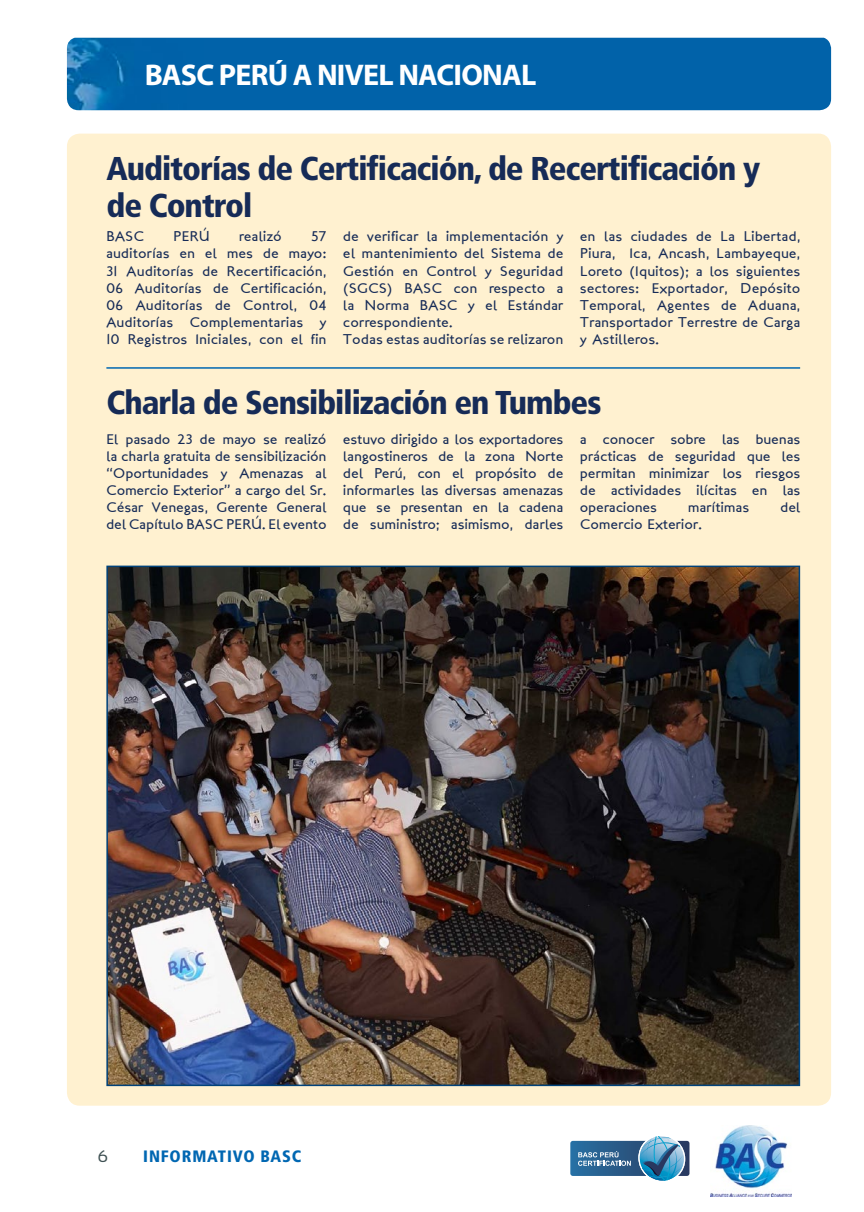
<style>
.page{position:relative;width:864px;height:1212px;background:#fff}
.page>*{position:absolute;margin:0;border:0;box-sizing:border-box;transform-origin:0 0}
.t1{font:900 condensed 33px/37.5px "Frutiger LT Std";letter-spacing:-.03em;color:#162b57}
.t2{font:700 30px "Myriad Pro";letter-spacing:-.025em;color:#fff}
.t3{font:900 condensed 16.5px "Frutiger LT Std";letter-spacing:.05em;color:#0067b2}
.t4{font:16.5px "Sansation";color:#3e5052}
.t5{font:14.25px/17.1px "London Between";letter-spacing:.04em;color:#162b57;text-align:justify}
</style>
<div class="page">
<img style="left:710px;top:1126px;width:81px;height:70px">
<svg style="left:570px;top:1136px;width:119px;height:45px"></svg>
<div style="left:67px;top:38px;width:763px;height:72px;background:#0162a9"></div>
<div style="left:67px;top:134px;width:763px;height:972px;background:#fff1d0;border-radius:13px"></div>
<hr style="left:106px;top:367px;width:693px;height:2px;background:#0067b2">
<img style="left:109px;top:569px;width:687px;height:514px">
<div style="left:106px;top:566px;width:693px;height:520px;border:2px solid #00427a"></div>
<h2 class="t2" style="left:145px;top:55px;width:393px">BASC PERÚ A NIVEL NACIONAL</h2>
<h1 class="t1" style="left:106px;top:150px;width:655px">Auditorías de Certificación, de Recertificación y de Control</h1>
<p class="t5" style="left:106px;top:228px;width:39px">BASC</p>
<p class="t5" style="left:173px;top:228px;width:37px">PERÚ</p>
<p class="t5" style="left:239px;top:228px;width:44px">realizó</p>
<p class="t5" style="left:106px;top:228px;width:221px;text-indent:205px">57 auditorías en el mes de mayo:<br>31 Auditorías de Recertificación, 06 Auditorías de Certificación, 06 Auditorías de Control, 04<br>Auditorías Complementarias y 10 Registros Iniciales, con el fin</p>
<p class="t5" style="left:343px;top:228px;width:221px;text-align:left">de verificar la implementación y el mantenimiento del Sistema de<br>Gestión en Control y Seguridad (SGCS) BASC con respecto a la Norma BASC y el Estándar correspondiente.<br>Todas estas auditorías se relizaron</p>
<p class="t5" style="left:580px;top:228px;width:221px">en las ciudades de La Libertad, Piura, Ica, Ancash, Lambayeque, Loreto (Iquitos); a los siguientes sectores: Exportador, Depósito Temporal, Agentes de Aduana, Transportador Terrestre de Carga y Astilleros.</p>
<h1 class="t1" style="left:106px;top:383px;width:496px">Charla de Sensibilización en Tumbes</h1>
<p class="t5" style="left:106px;top:431px;width:221px">El pasado 23 de mayo se realizó la charla gratuita de sensibilización “Oportunidades y Amenazas al Comercio Exterior” a cargo del Sr.<br>César Venegas, Gerente General del Capítulo BASC PERÚ. El evento</p>
<p class="t5" style="left:343px;top:431px;width:221px">estuvo dirigido a los exportadores langostineros de la zona Norte del Perú, con el propósito de informarles las diversas amenazas que se presentan en la cadena de suministro; asimismo, darles</p>
<p class="t5" style="left:580px;top:431px;width:221px">a conocer sobre las buenas prácticas de seguridad que les permitan minimizar los riesgos de actividades ilícitas en las operaciones</p>
<p class="t5" style="left:688px;top:499px;width:62px">marítimas</p>
<p class="t5" style="left:780px;top:499px;width:21px">del</p>
<p class="t5" style="left:580px;top:516px;width:123px">Comercio Exterior.</p>
<p class="t4" style="left:98px;top:1147px;width:12px">6</p>
<p class="t3" style="left:143px;top:1146px;width:159px">INFORMATIVO BASC</p>
</div>
